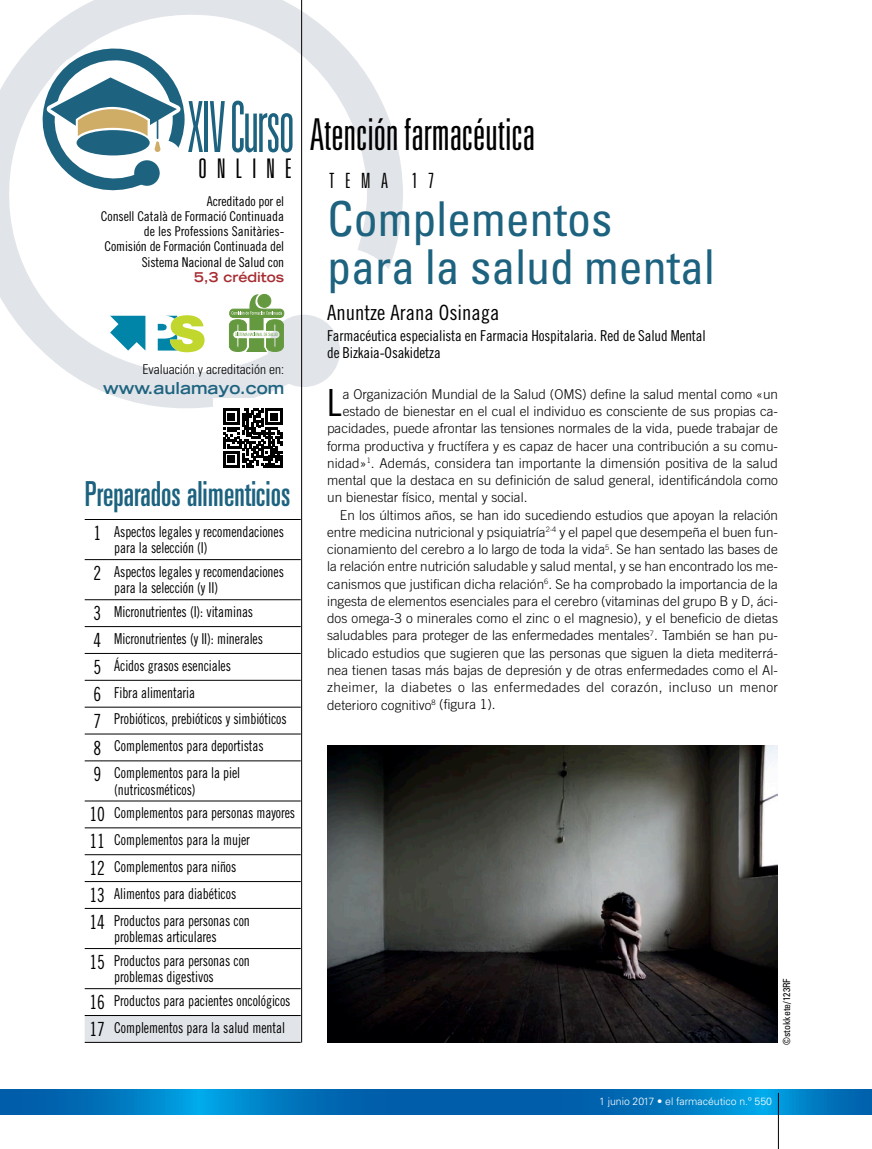
<style>
.page{position:relative;width:872px;height:1149px;background:#fff}
.page>*{position:absolute;margin:0;border:0;box-sizing:border-box;transform-origin:0 0}
.t1{font:condensed 48px/48px "Univers LT Std";color:#1d6380}
.t2{font:300 ultra-condensed 43.95px "Univers LT Std";color:#000}
.t3{font:37.35px "Trade Gothic LT Std Cn 18";color:#000}
.t4{font:ultra-condensed 34.5px "Univers LT Std";color:#1d6380;scale:.9 1}
.t5{font:300 ultra-condensed 27px "Univers LT Std";letter-spacing:.355em;color:#000}
.t6{font:21px "Trade Gothic LT Std Cn 18";color:#000}
.t7{font:300 ultra-condensed 21px "Univers LT Std";letter-spacing:.5em;color:#000}
.t8{font:700 expanded 16.5px "Trade Gothic LT Std";color:#1d6380}
.t9{font:15px/26.8px "Trade Gothic LT Std Cn 18";letter-spacing:-.005em;color:#000;scale:.9 1}
.t10{font:15px/16.5px "Trade Gothic LT Std Cn 18";letter-spacing:-.005em;color:#000}
.t11{font:300 13.5px "Trade Gothic LT Std";color:#000}
.t12{font:13.5px/15.1px "Trade Gothic LT Std Cn 18";letter-spacing:-.01em;color:#000;text-align:right}
.t13{font:300 13.5px "Trade Gothic LT Std";letter-spacing:.03em;color:#000}
.t14{font:300 condensed 13.5px "Univers LT Std";color:#000}
.t15{font:700 expanded 13.5px "Trade Gothic LT Std";color:#a72c31}
.t16{font:300 10.5px "Univers LT Std";color:#fff}
.t17{font:condensed 9.75px "Univers LT Std";color:#000}
.s1{font-size:70.5px;color:#1d6380}
.s2{font-size:19.5px}
</style>
<div class="page">
<svg style="left:0;top:0;width:403px;height:421px"></svg>
<div style="left:268px;top:314px;width:72px;height:73px;background:#e1e4e8;border-radius:50%"></div>
<svg style="left:36px;top:43px;width:156px;height:158px"></svg>
<div style="left:134px;top:160px;width:26px;height:26px;background:#1d6380;border-radius:50%"></div>
<hr style="left:301px;top:0;width:1px;height:1042px;background:#000">
<div style="left:220px;top:415px;width:79px;height:78px;background:#fff"></div>
<svg style="left:1px;top:1089px;width:871px;height:25px;background:#0073bc"></svg>
<svg style="left:0;top:1089px;width:1px;height:25px"></svg>
<hr style="left:778px;top:1092px;width:1px;height:56px;background:#000">
<svg style="left:85px;top:706px;width:25px;height:1px"></svg>
<hr style="left:110px;top:706px;width:191px;height:1px;background:#000">
<svg style="left:85px;top:733px;width:25px;height:1px"></svg>
<hr style="left:110px;top:733px;width:191px;height:1px;background:#000">
<svg style="left:85px;top:760px;width:25px;height:1px"></svg>
<hr style="left:110px;top:760px;width:191px;height:1px;background:#000">
<svg style="left:85px;top:800px;width:25px;height:1px"></svg>
<hr style="left:110px;top:800px;width:191px;height:1px;background:#000">
<svg style="left:85px;top:827px;width:25px;height:1px"></svg>
<hr style="left:110px;top:827px;width:191px;height:1px;background:#000">
<svg style="left:85px;top:854px;width:25px;height:1px"></svg>
<hr style="left:110px;top:854px;width:191px;height:1px;background:#000">
<hr style="left:110px;top:881px;width:191px;height:1px;background:#000">
<hr style="left:110px;top:907px;width:191px;height:1px;background:#000">
<hr style="left:110px;top:947px;width:191px;height:1px;background:#000">
<hr style="left:110px;top:988px;width:191px;height:1px;background:#000">
<svg style="left:85px;top:519px;width:25px;height:1px"></svg>
<hr style="left:110px;top:519px;width:191px;height:1px;background:#000">
<svg style="left:85px;top:881px;width:25px;height:1px"></svg>
<svg style="left:85px;top:907px;width:25px;height:1px"></svg>
<svg style="left:85px;top:988px;width:25px;height:1px"></svg>
<svg style="left:85px;top:1015px;width:216px;height:27px;background:#d7dade"></svg>
<svg style="left:85px;top:559px;width:25px;height:1px"></svg>
<hr style="left:110px;top:559px;width:191px;height:1px;background:#000">
<svg style="left:85px;top:599px;width:25px;height:1px"></svg>
<hr style="left:110px;top:599px;width:191px;height:1px;background:#000">
<svg style="left:85px;top:626px;width:25px;height:1px"></svg>
<svg style="left:85px;top:653px;width:25px;height:1px"></svg>
<hr style="left:110px;top:626px;width:191px;height:1px;background:#000">
<svg style="left:85px;top:679px;width:25px;height:1px"></svg>
<hr style="left:110px;top:653px;width:191px;height:1px;background:#000">
<hr style="left:110px;top:679px;width:191px;height:1px;background:#000">
<div style="left:213px;top:398px;width:79px;height:79px;background:#fff"></div>
<svg style="left:223px;top:408px;width:59px;height:59px"></svg>
<svg style="left:229px;top:294px;width:55px;height:58px"></svg>
<svg style="left:110px;top:315px;width:94px;height:37px"></svg>
<img style="left:327px;top:745px;width:450px;height:297px">
<h2 class="t2" style="left:188px;top:112px;width:349px"><span class="s1">XIV Curso</span> Atención farmacéutica</h2>
<h3 class="t5" style="left:198px;top:154px;width:95px">ONLINE</h3>
<h3 class="t7" style="left:329px;top:170px;width:106px">TEMA 17</h3>
<h1 class="t1" style="left:327px;top:194px;width:389px">Complementos<br>para la salud mental</h1>
<h3 class="t6" style="left:327px;top:300px;width:174px">Anuntze Arana Osinaga</h3>
<p class="t10" style="left:327px;top:327px;width:380px">Farmacéutica especialista en Farmacia Hospitalaria. Red de Salud Mental de Bizkaia-Osakidetza</p>
<h3 class="t3" style="left:327px;top:380px;width:16px">L</h3>
<p class="t11" style="left:343px;top:386px;width:437px">a Organización Mundial de la Salud (OMS) define la salud mental como «un</p>
<p class="t12" style="left:101px;top:193px;width:185px">Acreditado por el<br>Consell Català de Formació Continuada de les Professions Sanitàries-<br>Comisión de Formación Continuada del<br>Sistema Nacional de Salud con</p>
<p class="t15" style="left:194px;top:269px;width:91px">5,3 créditos</p>
<p class="t14" style="left:142px;top:361px;width:143px">Evaluación y acreditación en:</p>
<p class="t8" style="left:103px;top:377px;width:182px">www.aulamayo.com</p>
<p class="t11" style="left:343px;top:403px;width:437px">estado de bienestar en el cual el individuo es consciente de sus propias ca-</p>
<p class="t11" style="left:327px;top:420px;width:452px">pacidades, puede afrontar las tensiones normales de la vida, puede trabajar de</p>
<p class="t11" style="left:327px;top:437px;width:452px">forma productiva y fructífera y es capaz de hacer una contribución a su comu-</p>
<p class="t11" style="left:327px;top:455px;width:452px">nidad»<sup>1</sup>. Además, considera tan importante la dimensión positiva de la salud</p>
<p class="t11" style="left:327px;top:472px;width:452px">mental que la destaca en su definición de salud general, identificándola como</p>
<p class="t11" style="left:327px;top:489px;width:202px">un bienestar físico, mental y social.</p>
<p class="t11" style="left:340px;top:506px;width:440px">En los últimos años, se han ido sucediendo estudios que apoyan la relación</p>
<p class="t11" style="left:327px;top:524px;width:452px">entre medicina nutricional y psiquiatría<sup>2-4</sup> y el papel que desempeña el buen fun-</p>
<p class="t11" style="left:327px;top:541px;width:452px">cionamiento del cerebro a lo largo de toda la vida<sup>5</sup>. Se han sentado las bases de</p>
<p class="t11" style="left:327px;top:558px;width:452px">la relación entre nutrición saludable y salud mental, y se han encontrado los me-</p>
<p class="t11" style="left:327px;top:575px;width:452px">canismos que justifican dicha relación<sup>6</sup>. Se ha comprobado la importancia de la</p>
<p class="t11" style="left:327px;top:593px;width:452px">ingesta de elementos esenciales para el cerebro (vitaminas del grupo B y D, áci-</p>
<p class="t11" style="left:327px;top:610px;width:452px">dos omega-3 o minerales como el zinc o el magnesio), y el beneficio de dietas</p>
<p class="t11" style="left:327px;top:627px;width:452px">saludables para proteger de las enfermedades mentales<sup>7</sup>. También se han pu-</p>
<p class="t11" style="left:327px;top:644px;width:452px">blicado estudios que sugieren que las personas que siguen la dieta mediterrá-</p>
<p class="t11" style="left:327px;top:662px;width:452px">nea tienen tasas más bajas de depresión y de otras enfermedades como el Al-</p>
<p class="t13" style="left:327px;top:679px;width:452px">zheimer, la diabetes o las enfermedades del corazón, incluso un menor</p>
<p class="t11" style="left:327px;top:696px;width:170px">deterioro cognitivo<sup>8</sup> (figura 1).</p>
<h3 class="t4" style="left:85px;top:473px;width:230px">Preparados alimenticios</h3>
<p class="t9" style="left:114px;top:523px;width:190px;line-height:16.5px;text-indent:-21px"><span class="s2">1</span> Aspectos legales y recomendaciones para la selección (I)</p>
<p class="t9" style="left:114px;top:563px;width:190px;line-height:16.5px;text-indent:-21px"><span class="s2">2</span> Aspectos legales y recomendaciones para la selección (y II)</p>
<p class="t9" style="left:93px;top:598px;width:216px"><span class="s2">3</span> Micronutrientes (I): vitaminas<br><span class="s2">4</span> Micronutrientes (y II): minerales<br><span class="s2">5</span> Ácidos grasos esenciales<br><span class="s2">6</span> Fibra alimentaria<br><span class="s2">7</span> Probióticos, prebióticos y simbióticos<br><span class="s2">8</span> Complementos para deportistas<br><span class="s2">9</span> Complementos para la piel</p>
<p class="t9" style="left:90px;top:777px;width:230px;line-height:23.5px;text-indent:25px">(nutricosméticos)<br><span class="s2">10</span> Complementos para personas mayores</p>
<p class="t9" style="left:90px;top:825px;width:180px"><span class="s2">11</span> Complementos para la mujer<br><span class="s2">12</span> Complementos para niños<br><span class="s2">13</span> Alimentos para diabéticos<br><span class="s2">14</span> Productos para personas con</p>
<p class="t9" style="left:90px;top:924px;width:180px;line-height:23.5px;text-align:center">problemas articulares<br><span class="s2">15</span> Productos para personas con</p>
<p class="t9" style="left:90px;top:964px;width:225px;line-height:23.5px;text-indent:25px">problemas digestivos<br><span class="s2">16</span> Productos para pacientes oncológicos</p>
<p class="t9" style="left:90px;top:1013px;width:219px"><span class="s2">17</span> Complementos para la salud mental</p>
<p class="t17" style="left:780px;top:1044px;width:68px;rotate:-90deg">©stokkete/123RF</p>
<p class="t16" style="left:599px;top:1094px;width:174px">1 junio 2017 • el farmacéutico n.º 550</p>
</div>
